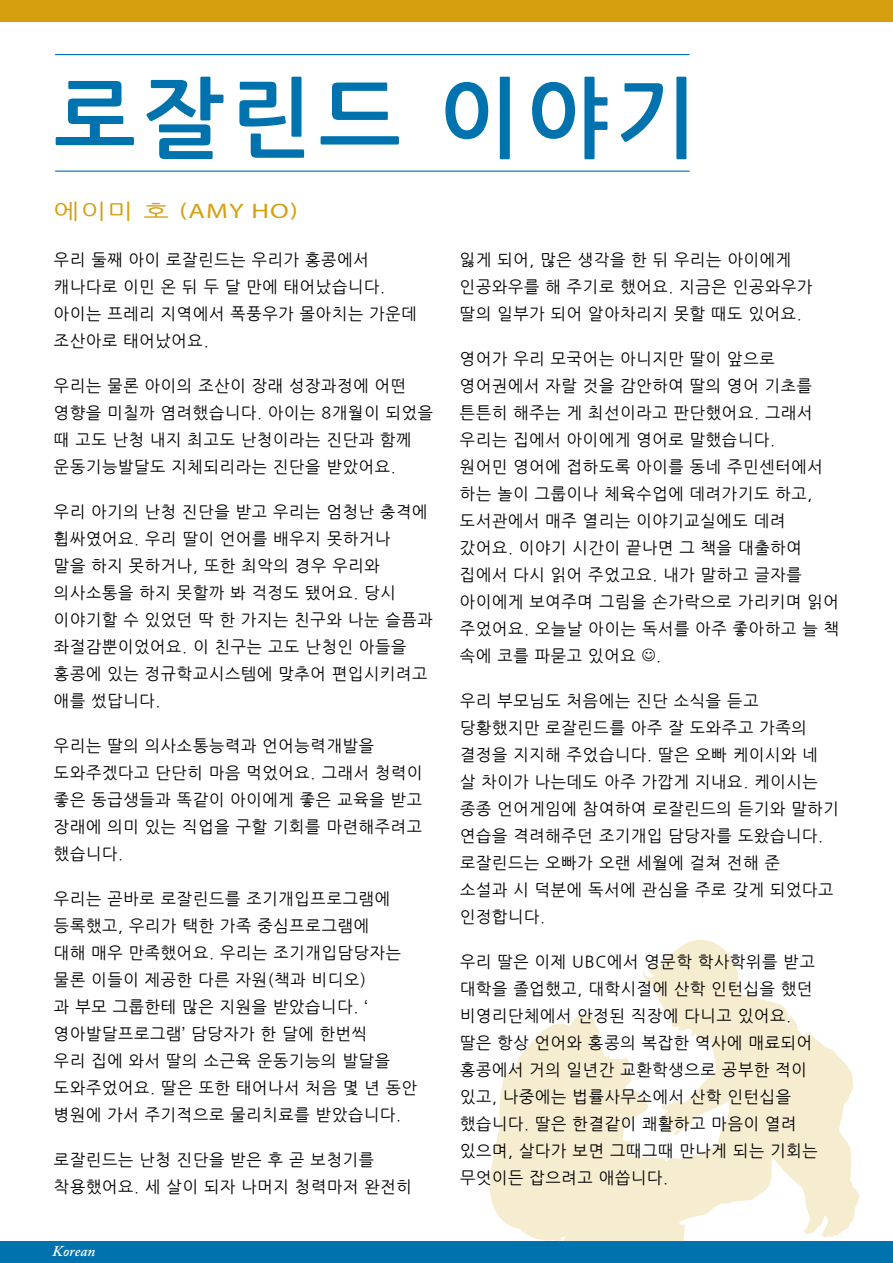
<style>
.page{position:relative;width:893px;height:1263px;background:#fff}
.page>*{position:absolute;margin:0;border:0;box-sizing:border-box;transform-origin:0 0}
.t1{font:700 87px "Nanum Gothic";letter-spacing:.075em;color:#0073ae}
.t2{font:21px "Myriad Pro";color:#d59f10;scale:1.29 1}
.t3{font:16.2px/27px "Nanum Gothic";letter-spacing:.05em;color:#000}
.t4{font:italic 600 15px "Adobe Caslon Pro";color:#fff}
.s1{font-family:"Nanum Gothic"}
</style>
<div class="page">
<div style="left:0;top:1241px;width:893px;height:22px;background:#0073ae"></div>
<div style="left:0;top:0;width:893px;height:22px;background:#d59f10"></div>
<svg style="left:490px;top:940px;width:369px;height:301px;fill:#f6ecd0"></svg>
<hr style="left:55px;top:171px;width:635px;height:1px;background:#0073ae">
<hr style="left:55px;top:54px;width:635px;height:1px;background:#0073ae">
<h1 class="t1" style="left:54px;top:75px;width:644px">로잘린드 이야기</h1>
<p class="t2" style="left:54px;top:198px;width:190px"><span class="s1">에이미 호</span> (Amy Ho)</p>
<p class="t3" style="left:54px;top:246px;width:364px">우리 둘째 아이 로잘린드는 우리가 홍콩에서 캐나다로 이민 온 뒤 두 달 만에 태어났습니다. 아이는 프레리 지역에서 폭풍우가 몰아치는 가운데 조산아로 태어났어요.</p>
<p class="t3" style="left:54px;top:372px;width:380px">우리는 물론 아이의 조산이 장래 성장과정에 어떤 영향을 미칠까 염려했습니다. 아이는 8개월이 되었을 때 고도 난청 내지 최고도 난청이라는 진단과 함께 운동기능발달도 지체되리라는 진단을 받았어요.</p>
<p class="t3" style="left:54px;top:498px;width:380px">우리 아기의 난청 진단을 받고 우리는 엄청난 충격에 휩싸였어요. 우리 딸이 언어를 배우지 못하거나<br>말을 하지 못하거나, 또한 최악의 경우 우리와 의사소통을 하지 못할까 봐 걱정도 됐어요. 당시 이야기할 수 있었던 딱 한 가지는 친구와 나눈 슬픔과 좌절감뿐이었어요. 이 친구는 고도 난청인 아들을 홍콩에 있는 정규학교시스템에 맞추어 편입시키려고 애를 썼답니다.</p>
<p class="t3" style="left:54px;top:732px;width:370px">우리는 딸의 의사소통능력과 언어능력개발을 도와주겠다고 단단히 마음 먹었어요. 그래서 청력이 좋은 동급생들과 똑같이 아이에게 좋은 교육을 받고 장래에 의미 있는 직업을 구할 기회를 마련해주려고 했습니다.</p>
<p class="t3" style="left:54px;top:885px;width:365px">우리는 곧바로 로잘린드를 조기개입프로그램에 등록했고, 우리가 택한 가족 중심프로그램에<br>대해 매우 만족했어요. 우리는 조기개입담당자는 물론 이들이 제공한 다른 자원(책과 비디오)<br>과 부모 그룹한테 많은 지원을 받았습니다. ‘ 영아발달프로그램’ 담당자가 한 달에 한번씩<br>우리 집에 와서 딸의 소근육 운동기능의 발달을 도와주었어요. 딸은 또한 태어나서 처음 몇 년 동안 병원에 가서 주기적으로 물리치료를 받았습니다.</p>
<p class="t3" style="left:54px;top:1147px;width:359px">로잘린드는 난청 진단을 받은 후 곧 보청기를 착용했어요. 세 살이 되자 나머지 청력마저 완전히</p>
<p class="t4" style="left:52px;top:1242px;width:45px">Korean</p>
<p class="t3" style="left:460px;top:247px;width:354px">잃게 되어, 많은 생각을 한 뒤 우리는 아이에게 인공와우를 해 주기로 했어요. 지금은 인공와우가 딸의 일부가 되어 알아차리지 못할 때도 있어요.</p>
<p class="t3" style="left:460px;top:346px;width:380px">영어가 우리 모국어는 아니지만 딸이 앞으로 영어권에서 자랄 것을 감안하여 딸의 영어 기초를 튼튼히 해주는 게 최선이라고 판단했어요. 그래서 우리는 집에서 아이에게 영어로 말했습니다.<br>원어민 영어에 접하도록 아이를 동네 주민센터에서 하는 놀이 그룹이나 체육수업에 데려가기도 하고, 도서관에서 매주 열리는 이야기교실에도 데려 갔어요. 이야기 시간이 끝나면 그 책을 대출하여 집에서 다시 읽어 주었고요. 내가 말하고 글자를 아이에게 보여주며 그림을 손가락으로 가리키며 읽어 주었어요. 오늘날 아이는 독서를 아주 좋아하고 늘 책 속에 코를 파묻고 있어요</p>
<p class="t3" style="left:656px;top:642px;width:6px">.</p>
<p class="t3" style="left:460px;top:687px;width:380px">우리 부모님도 처음에는 진단 소식을 듣고 당황했지만 로잘린드를 아주 잘 도와주고 가족의 결정을 지지해 주었습니다. 딸은 오빠 케이시와 네<br>살 차이가 나는데도 아주 가깝게 지내요. 케이시는 종종 언어게임에 참여하여 로잘린드의 듣기와 말하기 연습을 격려해주던 조기개입 담당자를 도왔습니다. 로잘린드는 오빠가 오랜 세월에 걸쳐 전해 준<br>소설과 시 덕분에 독서에 관심을 주로 갖게 되었다고 인정합니다.</p>
<p class="t3" style="left:460px;top:948px;width:359px">우리 딸은 이제 UBC에서 영문학 학사학위를 받고 대학을 졸업했고, 대학시절에 산학 인턴십을 했던 비영리단체에서 안정된 직장에 다니고 있어요. 딸은 항상 언어와 홍콩의 복잡한 역사에 매료되어 홍콩에서 거의 일년간 교환학생으로 공부한 적이 있고, 나중에는 법률사무소에서 산학 인턴십을 했습니다. 딸은 한결같이 쾌활하고 마음이 열려 있으며, 살다가 보면 그때그때 만나게 되는 기회는 무엇이든 잡으려고 애씁니다.</p>
</div>
